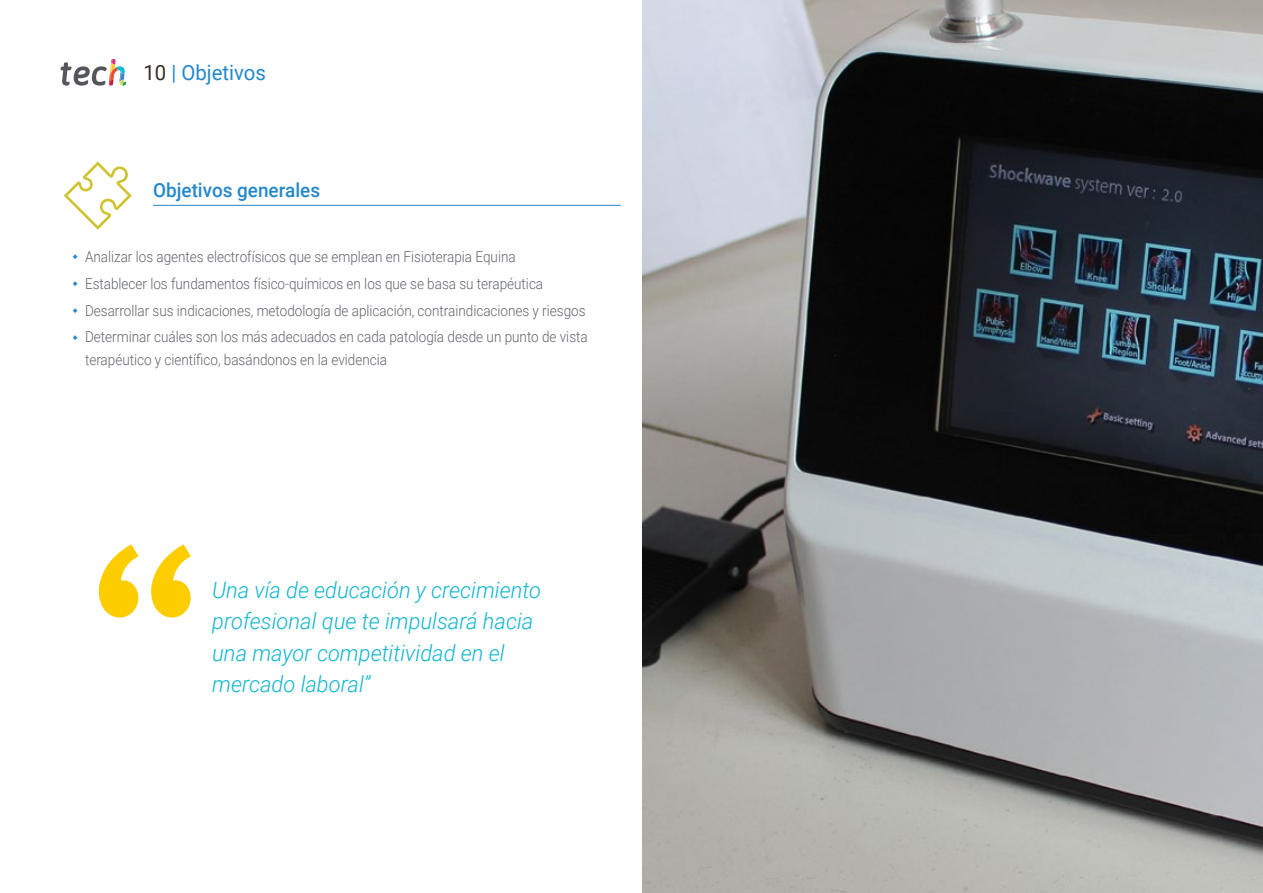
<style>
.page{position:relative;width:1263px;height:893px;background:#fff}
.page>*{position:absolute;margin:0;border:0;box-sizing:border-box;transform-origin:0 0}
.t1{font:italic 300 22.5px/31.5px "Roboto";color:#0fb6cf}
.t2{font:21px "Roboto";color:#2488c9}
.t3{font:500 19.5px "Roboto";color:#2488c9}
.t4{font:300 15px/26.7px "Roboto";color:#61646a;scale:.9 1}
.s1{color:#312e20}
.s2{color:#2289cb}
</style>
<div class="page">
<hr style="left:153px;top:205px;width:468px;height:1px;background:#2488c9">
<svg style="left:64px;top:161px;width:68px;height:69px"></svg>
<img style="left:642px;top:0;width:621px;height:893px">
<svg style="left:99px;top:544px;width:92px;height:73px"></svg>
<svg style="left:61px;top:59px;width:65px;height:27px"></svg>
<h2 class="t2" style="left:144px;top:57px;width:124px"><span class="s1">10</span> <span class="s2">|</span> Objetivos</h2>
<h3 class="t3" style="left:153px;top:176px;width:169px">Objetivos generales</h3>
<p class="t4" style="left:85px;top:243px;width:560px">Analizar los agentes electrofísicos que se emplean en Fisioterapia Equina<br>Establecer los fundamentos físico-químicos en los que se basa su terapéutica Desarrollar sus indicaciones, metodología de aplicación, contraindicaciones y riesgos Determinar cuáles son los más adecuados en cada patología desde un punto de vista</p>
<p class="t4" style="left:85px;top:346px;width:337px">terapéutico y científico, basándonos en la evidencia</p>
<h1 class="t1" style="left:212px;top:573px;width:330px">Una vía de educación y crecimiento profesional que te impulsará hacia una mayor competitividad en el mercado laboral”</h1>
</div>
